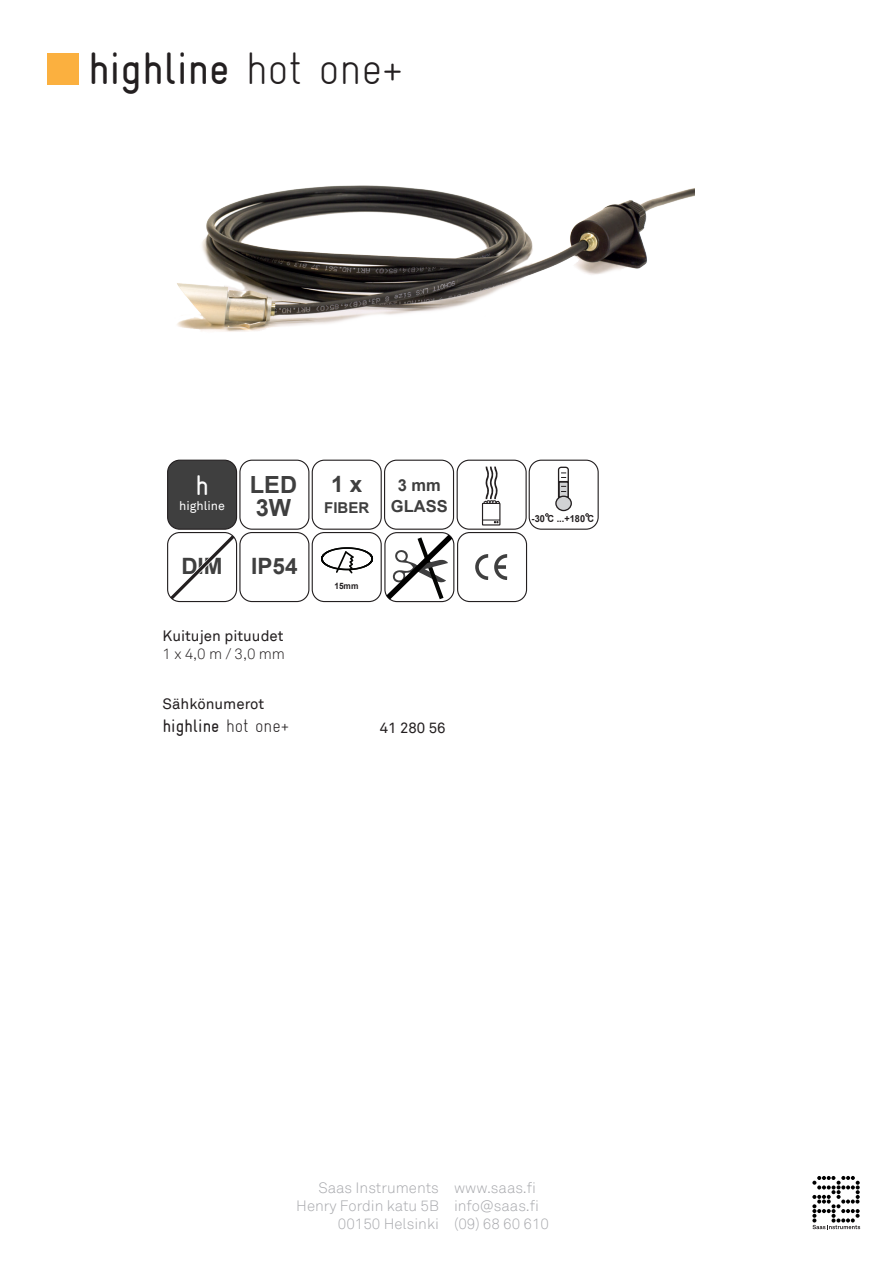
<style>
.page{position:relative;width:893px;height:1263px;background:#fff}
.page>*{position:absolute;margin:0;border:0;box-sizing:border-box;transform-origin:0 0}
.t1{font:condensed 45px "Gravur";color:#231f20}
.t2{font:condensed 28.2px "Gravur";color:#fff}
.t3{font:700 23.7px/23.7px "Arial";color:#3f3f3f}
.t4{font:700 22.5px "Arial";color:#3f3f3f}
.t5{font:condensed 18px "Gravur";color:#231f20}
.t6{font:700 16.5px/20.2px "Arial";color:#3f3f3f;text-align:center}
.t7{font:300 15px/18px "Akkurat";color:#a8a9ad;text-align:right}
.t8{font:15px "Akkurat";color:#231f20}
.t9{font:300 15px "Akkurat";color:#231f20}
.t10{font:700 15px "Arial";color:#3f3f3f}
.t11{font:12.3px "Akkurat";color:#fff}
.t12{font:700 9.6px "Arial";color:#231f20;scale:.95 1}
.t13{font:700 8.7px "Arial";color:#231f20;scale:.95 1}
.s1{font-weight:300}
</style>
<div class="page">
<svg style="left:812px;top:1176px;width:48px;height:53px"></svg>
<div style="left:47px;top:53px;width:32px;height:32px;background:#fbb03f"></div>
<div style="left:168px;top:460px;width:69px;height:69px;background:#3f3f3f;border-radius:12px"></div>
<div style="left:167px;top:460px;width:70px;height:70px;border:1px solid #231f20;border-radius:12px"></div>
<div style="left:239px;top:460px;width:70px;height:70px;border:1px solid #231f20;border-radius:12px"></div>
<div style="left:312px;top:460px;width:70px;height:70px;border:1px solid #231f20;border-radius:12px"></div>
<div style="left:384px;top:460px;width:70px;height:70px;border:1px solid #231f20;border-radius:12px"></div>
<div style="left:239px;top:532px;width:70px;height:70px;border:1px solid #231f20;border-radius:12px"></div>
<div style="left:312px;top:532px;width:70px;height:70px;border:1px solid #231f20;border-radius:12px"></div>
<div style="left:529px;top:460px;width:70px;height:70px;border:1px solid #231f20;border-radius:12px"></div>
<div style="left:457px;top:532px;width:70px;height:70px;border:1px solid #231f20;border-radius:12px"></div>
<div style="left:558px;top:467px;width:11px;height:34px;border:1px solid #231f20;border-radius:3px"></div>
<div style="left:559px;top:482px;width:9px;height:15px;background:#d1d2d4"></div>
<div style="left:559px;top:482px;width:9px;height:15px;border:1px solid #231f20"></div>
<div style="left:556px;top:496px;width:15px;height:14px;background:#d1d2d4;border-radius:50%"></div>
<div style="left:555px;top:496px;width:17px;height:15px;border:1px solid #231f20;border-radius:50%"></div>
<svg style="left:559px;top:473px;width:9px;height:19px"></svg>
<svg style="left:545px;top:513px;width:3px;height:4px"></svg>
<svg style="left:585px;top:513px;width:4px;height:4px"></svg>
<svg style="left:321px;top:547px;width:52px;height:27px"></svg>
<svg style="left:475px;top:554px;width:33px;height:26px"></svg>
<svg style="left:496px;top:565px;width:10px;height:4px"></svg>
<div style="left:457px;top:460px;width:70px;height:70px;border:1px solid #231f20;border-radius:12px"></div>
<div style="left:482px;top:503px;width:18px;height:22px;border:1px solid #231f20"></div>
<svg style="left:482px;top:520px;width:18px;height:3px"></svg>
<svg style="left:483px;top:467px;width:17px;height:38px"></svg>
<img style="left:177px;top:185px;width:517px;height:147px">
<svg style="left:167px;top:532px;width:71px;height:71px"></svg>
<svg style="left:384px;top:532px;width:70px;height:70px"></svg>
<h1 class="t1" style="left:88px;top:43px;width:317px">highline <span class="s1">hot one+</span></h1>
<h2 class="t2" style="left:195px;top:469px;width:15px">h</h2>
<p class="t11" style="left:179px;top:498px;width:47px">highline</p>
<h3 class="t3" style="left:250px;top:473px;width:49px">LED<br>3W</h3>
<h3 class="t4" style="left:331px;top:468px;width:33px">1 x</h3>
<p class="t10" style="left:324px;top:497px;width:46px">FIBER</p>
<h3 class="t4" style="left:181px;top:551px;width:43px">DIM</h3>
<h3 class="t4" style="left:251px;top:551px;width:48px">IP54</h3>
<p class="t8" style="left:163px;top:627px;width:122px">Kuitujen pituudet</p>
<p class="t9" style="left:163px;top:645px;width:124px">1 x 4,0 m / 3,0 mm</p>
<p class="t8" style="left:163px;top:695px;width:103px">Sähkönumerot</p>
<p class="t13" style="left:334px;top:580px;width:27px">15mm</p>
<p class="t6" style="left:391px;top:476px;width:58px">3 mm<br>GLASS</p>
<p class="t5" style="left:163px;top:716px;width:128px">highline <span class="s1">hot one+</span></p>
<p class="t8" style="left:380px;top:719px;width:67px">41 280 56</p>
<p class="t12" style="left:532px;top:512px;width:67px">-30 C ... +180 C</p>
<p class="t7" style="left:296px;top:1179px;width:144px">Saas Instruments<br>Henry Fordin katu 5B<br>00150 Helsinki</p>
<p class="t7" style="left:454px;top:1179px;width:97px;text-align:left">www.saas.fi info@saas.fi (09) 68 60 610</p>
</div>
